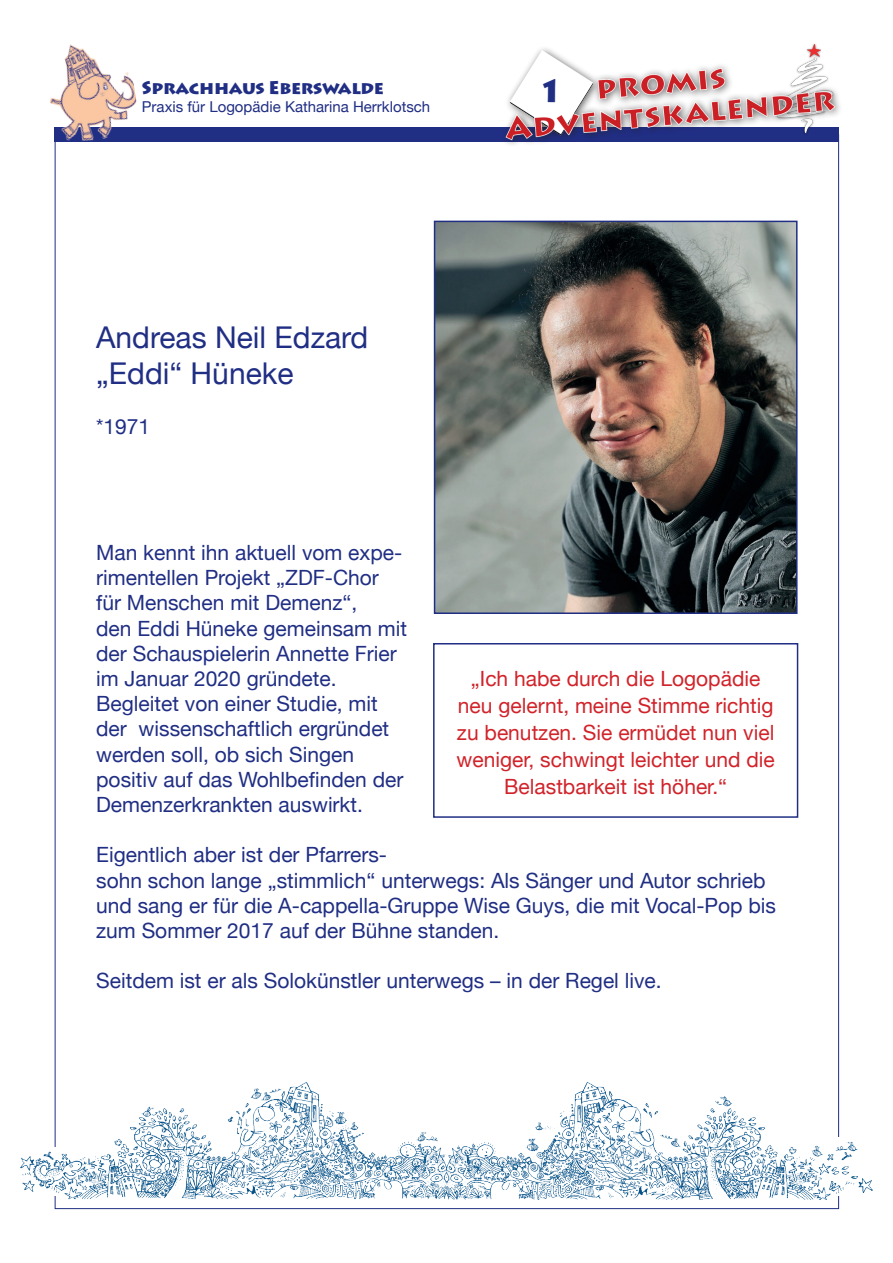
<style>
.page{position:relative;width:893px;height:1263px;background:#fff}
.page>*{position:absolute;margin:0;border:0;box-sizing:border-box;transform-origin:0 0}
.t1{font:30px/36px "Helvetica Neue";color:#202e84}
.t2{font:21px/25.2px "Helvetica Neue";color:#202e84}
.t3{font:21px/27px "Helvetica Neue";color:#d1232a;text-align:center}
.t4{font:900 18px "Lithos Pro";letter-spacing:-.02em;color:#202e84}
.t5{font:15px "Helvetica Neue";color:#202e84}
</style>
<div class="page">
<div style="left:54px;top:127px;width:785px;height:14px;background:#202e84"></div>
<img style="left:20px;top:1079px;width:853px;height:122px">
<div style="left:501px;top:45px;width:342px;height:103px;background:#231f20;opacity:.75"></div>
<img style="left:505px;top:51px;width:332px;height:90px">
<img style="left:50px;top:44px;width:90px;height:103px">
<img style="left:437px;top:224px;width:357px;height:387px">
<div style="left:434px;top:221px;width:363px;height:393px;border:2px solid #202e84"></div>
<div style="left:433px;top:643px;width:365px;height:175px;border:2px solid #202e84"></div>
<svg style="left:543px;top:79px;width:12px;height:23px"></svg>
<p class="t4" style="left:142px;top:76px;width:244px">Sprachhaus Eberswalde</p>
<p class="t5" style="left:142px;top:96px;width:290px">Praxis für Logopädie Katharina Herrklotsch</p>
<h1 class="t1" style="left:96px;top:321px;width:274px">Andreas Neil Edzard „Eddi“ Hüneke</h1>
<p class="t2" style="left:96px;top:415px;width:56px">*1971</p>
<p class="t2" style="left:96px;top:541px;width:312px">Man kennt ihn aktuell vom expe&shy;rimentellen Projekt „ZDF-Chor für Menschen mit Demenz“,<br>den Eddi Hüneke gemeinsam mit der Schauspielerin Annette Frier im Januar 2020 gründete.<br>Begleitet von einer Studie, mit der wissenschaftlich ergründet werden soll, ob sich Singen positiv auf das Wohlbefinden der<br>Demenzerkrankten auswirkt.</p>
<p class="t2" style="left:96px;top:843px;width:681px">Eigentlich aber ist der Pfarrers-<br>sohn schon lange „stimmlich“ unterwegs: Als Sänger und Autor schrieb und sang er für die A-cappella-Gruppe Wise Guys, die mit Vocal-Pop bis zum Sommer 2017 auf der Bühne standen.</p>
<p class="t2" style="left:96px;top:969px;width:567px">Seitdem ist er als Solokünstler unterwegs – in der Regel live.</p>
<p class="t3" style="left:457px;top:667px;width:320px">„Ich habe durch die Logopädie neu gelernt, meine Stimme richtig zu benutzen. Sie ermüdet nun viel weniger, schwingt leichter und die<br>Belastbarkeit ist höher.“</p>
</div>
